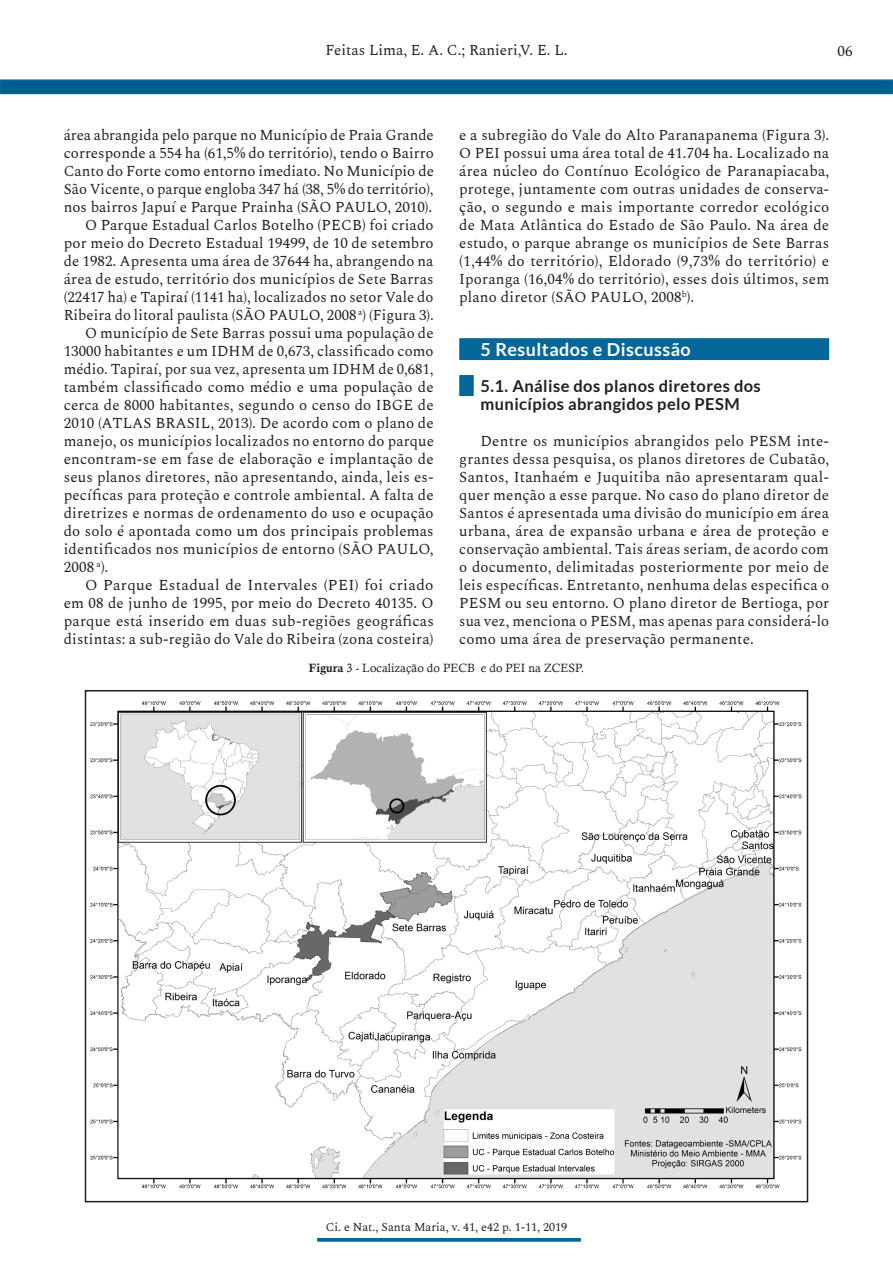
<style>
.page{position:relative;width:893px;height:1263px;background:#fff}
.page>*{position:absolute;margin:0;border:0;box-sizing:border-box;transform-origin:0 0}
._1_TItulo{font:700 18px "Lato";letter-spacing:.025em;color:#fff}
._1_1_TItulo{font:700 16.5px/18px "Lato";letter-spacing:.025em;color:#231f20}
.TextoCORRIDO{font:15px/18px "Spectral";letter-spacing:.01em;color:#231f20;text-align:justify}
.t1{font:12px "Spectral";color:#231f20}
.Normal_Texto_corrido{font:12px "Calisto";color:#231f20}
.s1{font-family:"Calis MT Bol"}
</style>
<div class="page">
<div style="left:0;top:79px;width:893px;height:15px;background:#005e8e;border:2px solid #056699"></div>
<svg style="left:317px;top:1238px;width:264px;height:4px"></svg>
<div style="left:459px;top:338px;width:370px;height:22px;background:#056699;border:2px solid #056699"></div>
<div style="left:459px;top:375px;width:15px;height:21px;background:#056699;border:2px solid #056699"></div>
<img style="left:90px;top:701px;width:712px;height:488px">
<p class="TextoCORRIDO" style="left:325px;top:40px;width:244px">Feitas Lima, E. A. C.; Ranieri,V. E. L.</p>
<p class="TextoCORRIDO" style="left:838px;top:40px;width:16px">06</p>
<p class="TextoCORRIDO" style="left:64px;top:124px;width:372px">área abrangida pelo parque no Município de Praia Grande corresponde a 554 ha (61,5% do território), tendo o Bairro Canto do Forte como entorno imediato. No Município de São Vicente, o parque engloba 347 há (38, 5% do território), nos bairros Japuí e Parque Prainha (SÃO PAULO, 2010).</p>
<p class="TextoCORRIDO" style="left:64px;top:214px;width:371px;text-indent:21px">O Parque Estadual Carlos Botelho (PECB) foi criado por meio do Decreto Estadual 19499, de 10 de setembro de 1982. Apresenta uma área de 37644 ha, abrangendo na área de estudo, território dos municípios de Sete Barras (22417 ha) e Tapiraí (1141 ha), localizados no setor Vale do Ribeira do litoral paulista (SÃO PAULO, 2008 <sup>a</sup>) (Figura 3).</p>
<p class="TextoCORRIDO" style="left:64px;top:322px;width:372px;text-indent:21px">O município de Sete Barras possui uma população de 13000 habitantes e um IDHM de 0,673, classificado como médio. Tapiraí, por sua vez, apresenta um IDHM de 0,681, também classificado como médio e uma população de cerca de 8000 habitantes, segundo o censo do IBGE de 2010 (ATLAS BRASIL, 2013). De acordo com o plano de manejo, os municípios localizados no entorno do parque encontram-se em fase de elaboração e implantação de seus planos diretores, não apresentando, ainda, leis es&shy;pecíficas para proteção e controle ambiental. A falta de diretrizes e normas de ordenamento do uso e ocupação do solo é apontada como um dos principais problemas identificados nos municípios de entorno (SÃO PAULO, 2008 <sup>a</sup>).</p>
<p class="TextoCORRIDO" style="left:64px;top:574px;width:372px;text-indent:21px">O Parque Estadual de Intervales (PEI) foi criado em 08 de junho de 1995, por meio do Decreto 40135. O parque está inserido em duas sub-regiões geográficas distintas: a sub-região do Vale do Ribeira (zona costeira)</p>
<p class="TextoCORRIDO" style="left:459px;top:124px;width:371px">e a subregião do Vale do Alto Paranapanema (Figura 3).<br>O PEI possui uma área total de 41.704 ha. Localizado na área núcleo do Contínuo Ecológico de Paranapiacaba, protege, juntamente com outras unidades de conserva&shy;ção, o segundo e mais importante corredor ecológico de Mata Atlântica do Estado de São Paulo. Na área de estudo, o parque abrange os municípios de Sete Barras (1,44% do território), Eldorado (9,73% do território) e Iporanga (16,04% do território), esses dois últimos, sem plano diretor (SÃO PAULO, 2008<sup>b</sup>).</p>
<p class="_1_TItulo" style="left:480px;top:339px;width:212px">5 Resultados e Discussão</p>
<p class="_1_1_TItulo" style="left:480px;top:376px;width:282px">5.1. Análise dos planos diretores dos municípios abrangidos pelo PESM</p>
<p class="TextoCORRIDO" style="left:459px;top:430px;width:371px;text-indent:21px">Dentre os municípios abrangidos pelo PESM inte&shy;grantes dessa pesquisa, os planos diretores de Cubatão, Santos, Itanhaém e Juquitiba não apresentaram qual&shy;quer menção a esse parque. No caso do plano diretor de Santos é apresentada uma divisão do município em área urbana, área de expansão urbana e área de proteção e conservação ambiental. Tais áreas seriam, de acordo com o documento, delimitadas posteriormente por meio de leis específicas. Entretanto, nenhuma delas especifica o PESM ou seu entorno. O plano diretor de Bertioga, por sua vez, menciona o PESM, mas apenas para considerá-lo como uma área de preservação permanente.</p>
<p class="Normal_Texto_corrido" style="left:309px;top:661px;width:277px"><span class="s1">Figura</span> 3 - Localização do PECB e do PEI na ZCESP.</p>
<p class="t1" style="left:326px;top:1218px;width:243px">Ci. e Nat., Santa Maria, v. 41, e42 p. 1-11, 2019</p>
</div>
